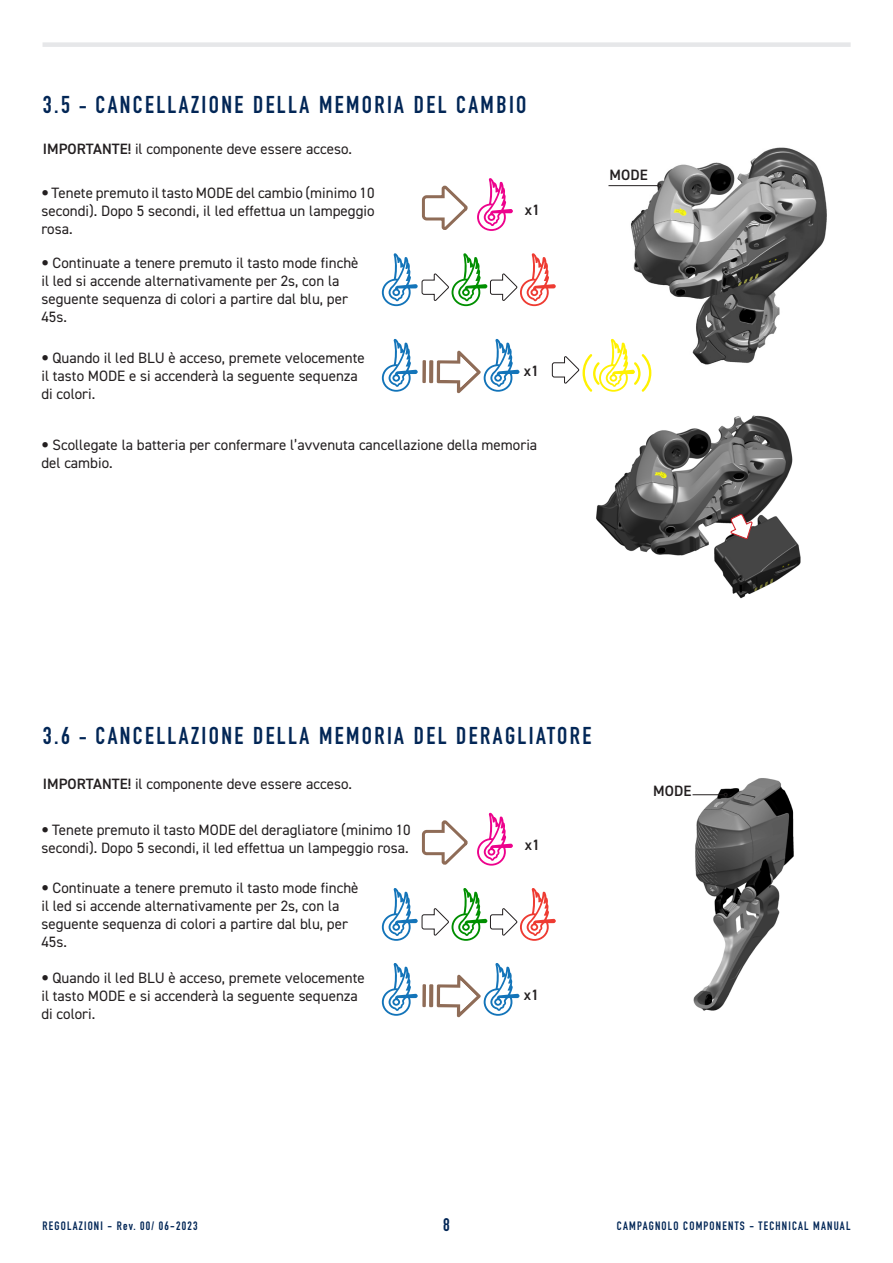
<style>
.page{position:relative;width:893px;height:1263px;background:#fff}
.page>*{position:absolute;margin:0;border:0;box-sizing:border-box;transform-origin:0 0}
.Normale{font:700 24px "DIN Condensed";letter-spacing:.1em;color:#022656}
.t1{font:700 18px "DIN Condensed";color:#022656}
.t2{font:15px/18px "DIN2014";color:#231f20}
.t3{font:600 15px "DIN2014";letter-spacing:.005em;color:#231f20}
.t4{font:700 12px "DIN Condensed";letter-spacing:.1em;color:#022656}
.s1{font-size:21px}
.s2{font-weight:600}
.s3{font-family:"Helvetica Neue";font-weight:700;font-stretch:condensed}
</style>
<div class="page">
<div style="left:43px;top:42px;width:808px;height:5px;background:#e6e7e9"></div>
<img style="left:608px;top:147px;width:219px;height:230px">
<svg style="left:421px;top:185px;width:47px;height:45px"></svg>
<svg style="left:477px;top:178px;width:36px;height:53px"></svg>
<svg style="left:382px;top:253px;width:174px;height:53px"></svg>
<svg style="left:382px;top:339px;width:36px;height:53px"></svg>
<svg style="left:422px;top:360px;width:4px;height:23px"></svg>
<svg style="left:429px;top:360px;width:4px;height:23px"></svg>
<hr style="left:608px;top:185px;width:50px;height:1px;background:#231f20">
<svg style="left:657px;top:184px;width:4px;height:4px"></svg>
<svg style="left:437px;top:339px;width:82px;height:54px"></svg>
<svg style="left:552px;top:339px;width:99px;height:53px"></svg>
<svg style="left:421px;top:820px;width:47px;height:45px"></svg>
<svg style="left:477px;top:813px;width:36px;height:53px"></svg>
<svg style="left:382px;top:888px;width:174px;height:53px"></svg>
<svg style="left:382px;top:963px;width:36px;height:53px"></svg>
<svg style="left:422px;top:984px;width:4px;height:23px"></svg>
<svg style="left:429px;top:984px;width:4px;height:23px"></svg>
<svg style="left:437px;top:963px;width:82px;height:54px"></svg>
<img style="left:692px;top:778px;width:102px;height:233px">
<hr style="left:692px;top:794px;width:32px;height:1px;background:#231f20">
<svg style="left:724px;top:793px;width:3px;height:4px"></svg>
<img style="left:596px;top:415px;width:205px;height:184px">
<svg style="left:729px;top:513px;width:24px;height:27px"></svg>
<p class="Normale" style="left:43px;top:89px;width:485px">3.5 <span class="s1">-</span> CANCELLAZIONE DELLA MEMORIA DEL CAMBIO</p>
<p class="t2" style="left:43px;top:140px;width:310px"><span class="s2">IMPORTANTE!</span> il componente deve essere acceso.</p>
<p class="t2" style="left:41px;top:183px;width:335px;text-align:justify"><span class="s3">•</span> Tenete premuto il tasto MODE del cambio (minimo 10 secondi). Dopo 5 secondi, il led effettua un lampeggio rosa.</p>
<p class="t2" style="left:41px;top:253px;width:319px"><span class="s3">•</span> Continuate a tenere premuto il tasto mode finchè il led si accende alternativamente per 2s, con la seguente sequenza di colori a partire dal blu, per 45s.</p>
<p class="t2" style="left:41px;top:348px;width:325px"><span class="s3">•</span> Quando il led BLU è acceso, premete velocemente il tasto MODE e si accenderà la seguente sequenza di colori.</p>
<p class="t3" style="left:525px;top:200px;width:17px">x1</p>
<p class="t3" style="left:524px;top:361px;width:17px">x1</p>
<p class="t2" style="left:41px;top:436px;width:497px"><span class="s3">•</span> Scollegate la batteria per confermare l’avvenuta cancellazione della memoria del cambio.</p>
<p class="t3" style="left:609px;top:165px;width:40px">MODE</p>
<p class="Normale" style="left:43px;top:719px;width:550px">3.6 <span class="s1">-</span> CANCELLAZIONE DELLA MEMORIA DEL DERAGLIATORE</p>
<p class="t2" style="left:43px;top:774px;width:310px"><span class="s2">IMPORTANTE!</span> il componente deve essere acceso.</p>
<p class="t2" style="left:41px;top:820px;width:371px"><span class="s3">•</span> Tenete premuto il tasto MODE del deragliatore (minimo 10 secondi). Dopo 5 secondi, il led effettua un lampeggio rosa.</p>
<p class="t2" style="left:41px;top:878px;width:319px"><span class="s3">•</span> Continuate a tenere premuto il tasto mode finchè il led si accende alternativamente per 2s, con la seguente sequenza di colori a partire dal blu, per 45s.</p>
<p class="t2" style="left:41px;top:968px;width:325px"><span class="s3">•</span> Quando il led BLU è acceso, premete velocemente il tasto MODE e si accenderà la seguente sequenza di colori.</p>
<p class="t3" style="left:525px;top:834px;width:17px">x1</p>
<p class="t3" style="left:524px;top:985px;width:17px">x1</p>
<p class="t3" style="left:653px;top:781px;width:40px">MODE</p>
<p class="t4" style="left:43px;top:1217px;width:157px">REGOLAZIONI - Rev. 00/ 06-2023</p>
<p class="t1" style="left:443px;top:1213px;width:8px">8</p>
<p class="t4" style="left:617px;top:1217px;width:235px">CAMPAGNOLO COMPONENTS - TECHNICAL MANUAL</p>
</div>
